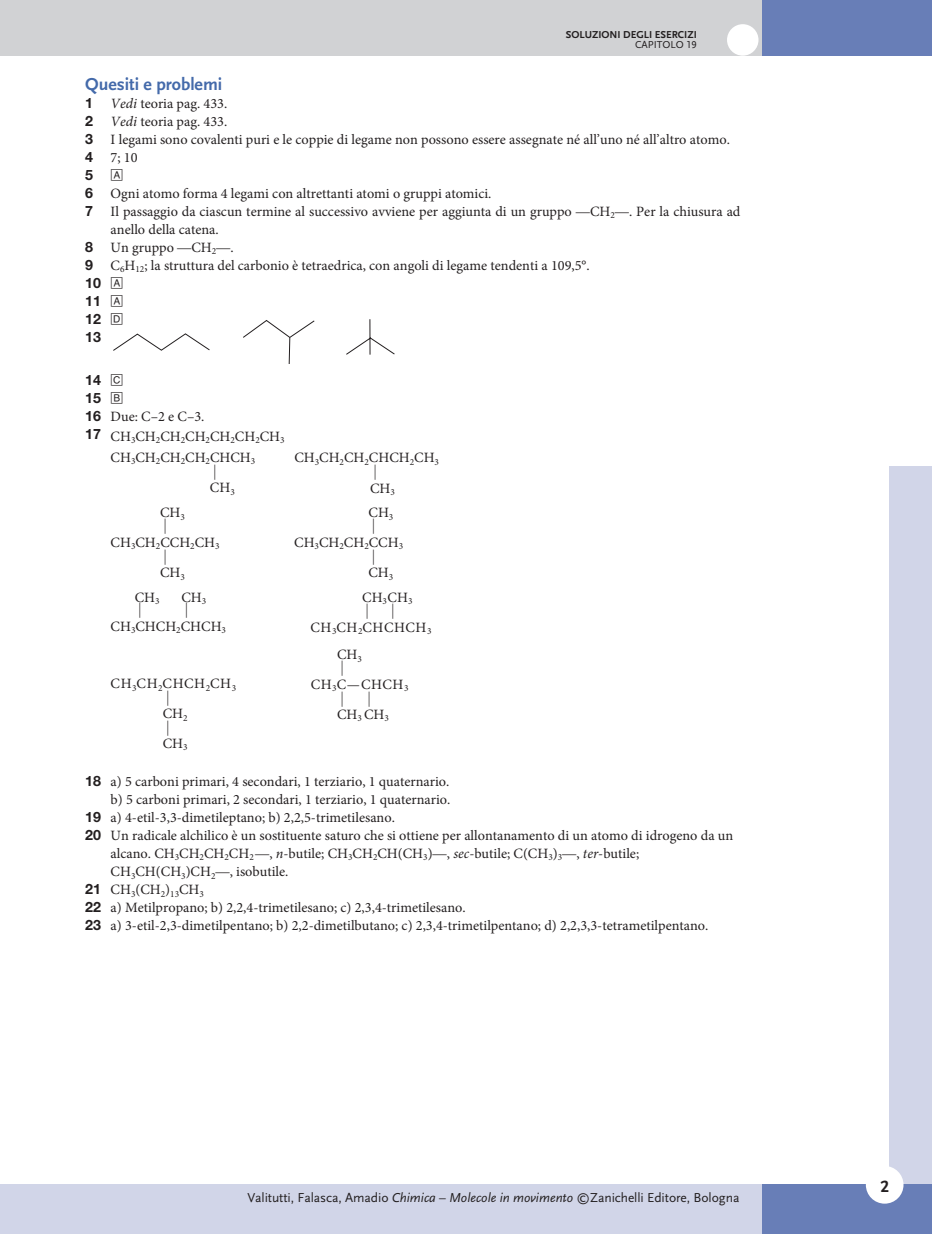
<style>
.page{position:relative;width:932px;height:1234px;background:#fff}
.page>*{position:absolute;margin:0;border:0;box-sizing:border-box;transform-origin:0 0}
.t1{font:18px "Scala Sans Bold LF";color:#446aaa}
.t2{font:17.25px "Scala Sans Bold LF";color:#231f20}
.t3{font:14.25px/30.3px "Minion Pro";color:#231f20}
.t4{font:14.25px/29.8px "Minion Pro";letter-spacing:.04em;color:#231f20;text-align:center}
.t5{font:700 14.25px/18px "Helvetica Neue LT Std";color:#231f20;text-align:justify}
.t6{font:13.5px "Scala Sans Regular LF";letter-spacing:-.005em;color:#231f20}
.t7{font:10.5px "Scala Sans Bold LF";color:#231f20}
.t8{font:10.5px "Scala Sans Regular LF";color:#231f20}
.s1{font-family:"Helvetica Neue LT Std";font-weight:700}
.s2{font-style:italic}
.s3{font-family:"Zapf RM";font-weight:400}
.s4{font-family:"STIX"}
.s5{font-family:"Scala Sans Regular LF Italic"}
</style>
<div class="page">
<div style="left:889px;top:466px;width:42px;height:732px;background:#d1d5e8"></div>
<div style="left:761px;top:0;width:170px;height:56px;background:#687eb7"></div>
<div style="left:0;top:0;width:761px;height:56px;background:#d1d2d4"></div>
<div style="left:0;top:1183px;width:761px;height:50px;background:#d1d5e8"></div>
<div style="left:761px;top:1183px;width:170px;height:50px;background:#687eb7"></div>
<div style="left:865px;top:1165px;width:38px;height:38px;background:#fff;border-radius:50%"></div>
<div style="left:726px;top:24px;width:32px;height:32px;background:#fff;border-radius:50%"></div>
<svg style="left:113px;top:319px;width:281px;height:45px"></svg>
<p class="t7" style="left:565px;top:29px;width:132px">SOLUZIONI DEGLI ESERCIZI</p>
<p class="t8" style="left:635px;top:39px;width:63px">CAPITOLO 19</p>
<p class="t1" style="left:85px;top:74px;width:139px">Quesiti e problemi</p>
<p class="t3" style="left:85px;top:94px;width:646px;line-height:18px"><span class="s1">1</span> <span class="s2">Vedi</span> teoria pag. 433.<br><span class="s1">2</span> <span class="s2">Vedi</span> teoria pag. 433.<br><span class="s1">3</span> I legami sono covalenti puri e le coppie di legame non possono essere assegnate né all’uno né all’altro atomo.<br><span class="s1">4</span> 7; 10</p>
<p class="t5" style="left:85px;top:165px;width:40px">5 <span class="s3">A</span></p>
<p class="t3" style="left:85px;top:178px;width:408px"><span class="s1">6</span> Ogni atomo forma 4 legami con altrettanti atomi o gruppi atomici.</p>
<p class="t3" style="left:85px;top:196px;width:656px"><span class="s1">7</span> Il passaggio da ciascun termine al successivo avviene per aggiunta di un gruppo <span class="s4">—</span>CH<sub>2</sub><span class="s4">—</span>. Per la chiusura ad</p>
<p class="t3" style="left:111px;top:214px;width:110px">anello della catena.</p>
<p class="t3" style="left:85px;top:232px;width:150px"><span class="s1">8</span> Un gruppo <span class="s4">—</span>CH<sub>2</sub><span class="s4">—</span>.</p>
<p class="t3" style="left:85px;top:250px;width:506px"><span class="s1">9</span> C<sub>6</sub>H<sub>12</sub>; la struttura del carbonio è tetraedrica, con angoli di legame tendenti a 109,5°.</p>
<p class="t5" style="left:85px;top:273px;width:40px">10 <span class="s3">A </span>11 <span class="s3">A </span>12 <span class="s3">D </span>13</p>
<p class="t5" style="left:85px;top:371px;width:40px">14 <span class="s3">C<br></span>15 <span class="s3">B</span></p>
<p class="t3" style="left:85px;top:407px;width:201px;line-height:19px"><span class="s1">16</span> Due: C–2 e C–3.<br><span class="s1">17</span> CH<sub>3</sub>CH<sub>2</sub>CH<sub>2</sub>CH<sub>2</sub>CH<sub>2</sub>CH<sub>2</sub>CH<sub>3</sub></p>
<p class="t3" style="left:210px;top:442px;width:47px;text-indent:-99px">CH<sub>3</sub>CH<sub>2</sub>CH<sub>2</sub>CH<sub>2</sub>CHCH<sub>3<br></sub>CH<sub>3</sub></p>
<p class="t3" style="left:370px;top:442px;width:70px;text-indent:-76px">CH<sub>3</sub>CH<sub>2</sub>CH<sub>2</sub>CHCH<sub>2</sub>CH<sub>3<br></sub>CH<sub>3</sub></p>
<p class="t3" style="left:160px;top:497px;width:26px">CH<sub>3</sub></p>
<p class="t3" style="left:368px;top:497px;width:26px">CH<sub>3</sub></p>
<p class="t3" style="left:160px;top:527px;width:61px;text-indent:-49px">CH<sub>3</sub>CH<sub>2</sub>CCH<sub>2</sub>CH<sub>3<br></sub>CH<sub>3</sub></p>
<p class="t3" style="left:368px;top:527px;width:36px;text-indent:-74px">CH<sub>3</sub>CH<sub>2</sub>CH<sub>2</sub>CCH<sub>3<br></sub>CH<sub>3</sub></p>
<p class="t3" style="left:135px;top:581px;width:26px">CH<sub>3</sub></p>
<p class="t3" style="left:181px;top:581px;width:26px">CH<sub>3</sub></p>
<p class="t3" style="left:362px;top:582px;width:52px">CH<sub>3</sub>CH<sub>3</sub></p>
<p class="t3" style="left:111px;top:611px;width:117px">CH<sub>3</sub>CHCH<sub>2</sub>CHCH<sub>3</sub></p>
<p class="t4" style="left:310px;top:612px;width:122px">CH<sub>3</sub>CH<sub>2</sub>CHCHCH<sub>3</sub></p>
<p class="t3" style="left:337px;top:639px;width:26px">CH<sub>3</sub></p>
<p class="t4" style="left:111px;top:669px;width:127px">CH<sub>3</sub>CH<sub>2</sub>CHCH<sub>2</sub>CH<sub>3<br></sub>CH<sub>2<br></sub>CH<sub>3</sub></p>
<p class="t3" style="left:310px;top:669px;width:99px">CH<sub>3</sub>C—CHCH<sub>3</sub></p>
<p class="t3" style="left:337px;top:699px;width:53px">CH<sub>3</sub> CH<sub>3</sub></p>
<p class="t3" style="left:85px;top:766px;width:366px"><span class="s1">18</span> a) 5 carboni primari, 4 secondari, 1 terziario, 1 quaternario.</p>
<p class="t3" style="left:111px;top:784px;width:341px">b) 5 carboni primari, 2 secondari, 1 terziario, 1 quaternario.</p>
<p class="t3" style="left:85px;top:802px;width:311px"><span class="s1">19</span> a) 4-etil-3,3-dimetileptano; b) 2,2,5-trimetilesano.</p>
<p class="t3" style="left:85px;top:820px;width:649px"><span class="s1">20</span> Un radicale alchilico è un sostituente saturo che si ottiene per allontanamento di un atomo di idrogeno da un</p>
<p class="t3" style="left:111px;top:838px;width:530px">alcano. CH<sub>3</sub>CH<sub>2</sub>CH<sub>2</sub>CH<sub>2</sub><span class="s4">—</span>, <span class="s2">n</span>-butile; CH<sub>3</sub>CH<sub>2</sub>CH(CH<sub>3</sub>)<span class="s4">—</span>, <span class="s2">sec</span>-butile; C(CH<sub>3</sub>)<sub>3</sub><span class="s4">—</span>, <span class="s2">ter</span>-butile;</p>
<p class="t3" style="left:111px;top:856px;width:179px">CH<sub>3</sub>CH(CH<sub>3</sub>)CH<sub>2</sub><span class="s4">—</span>, isobutile.</p>
<p class="t3" style="left:85px;top:874px;width:120px"><span class="s1">21</span> CH<sub>3</sub>(CH<sub>2</sub>)<sub>13</sub>CH<sub>3</sub></p>
<p class="t3" style="left:85px;top:892px;width:382px"><span class="s1">22</span> a) Metilpropano; b) 2,2,4-trimetilesano; c) 2,3,4-trimetilesano.</p>
<p class="t3" style="left:85px;top:910px;width:624px"><span class="s1">23</span> a) 3-etil-2,3-dimetilpentano; b) 2,2-dimetilbutano; c) 2,3,4-trimetilpentano; d) 2,2,3,3-tetrametilpentano.</p>
<p class="t6" style="left:247px;top:1190px;width:493px">Valitutti, Falasca, Amadio <span class="s5">Chimica</span> – <span class="s5">Molecole in movimento</span> ©Zanichelli Editore, Bologna</p>
<p class="t2" style="left:880px;top:1176px;width:10px">2</p>
</div>
